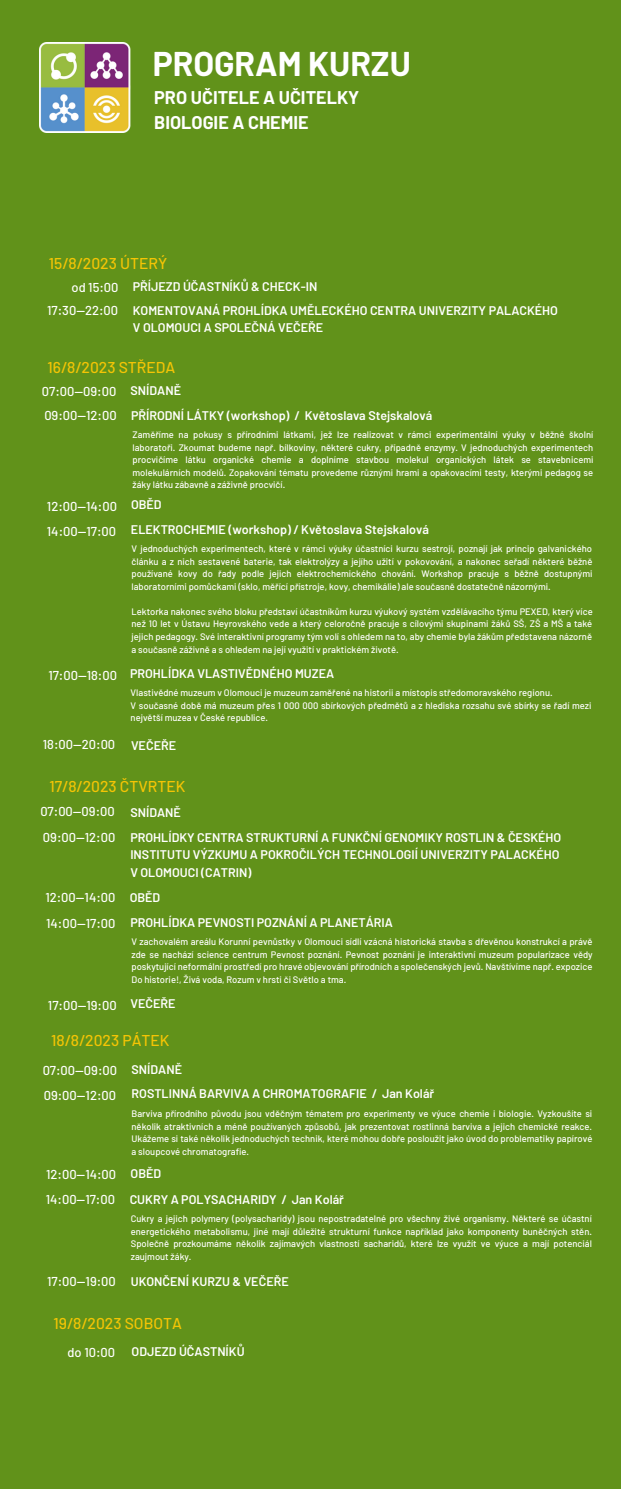
<style>
.page{position:relative;width:621px;height:1489px;background:#fff}
.page>*{position:absolute;margin:0;border:0;box-sizing:border-box;transform-origin:0 0}
.t1{font:700 33.51px "Barlow";color:#fff}
.t2{font:700 17.94px "Barlow";color:#fff}
.t3{font:500 15.66px "Barlow";color:#f4c405}
.t4{font:500 12.86px "Barlow";color:#fff}
.t5{font:600 12.51px/17.2px "Barlow";color:#fff}
.t6{font:500 9.36px/12.5px "Barlow";color:#fff;text-align:justify}
</style>
<div class="page">
<div style="left:0;top:0;width:620px;height:1488px;background:#61921a"></div>
<img style="left:40px;top:42px;width:91px;height:91px">
<p class="t1" style="left:153px;top:42px;width:259px">PROGRAM KURZU</p>
<p class="t2" style="left:154px;top:86px;width:206px">PRO UČITELE A UČITELKY</p>
<p class="t2" style="left:154px;top:111px;width:156px">BIOLOGIE A CHEMIE</p>
<p class="t3" style="left:49px;top:253px;width:120px">15/8/2023 ÚTERÝ</p>
<p class="t4" style="left:71px;top:279px;width:48px">od 15:00</p>
<p class="t5" style="left:132px;top:278px;width:186px">PŘÍJEZD ÚČASTNÍKŮ &amp; CHECK-IN</p>
<p class="t4" style="left:47px;top:302px;width:72px">17:30—22:00</p>
<p class="t5" style="left:133px;top:301px;width:426px">KOMENTOVANÁ PROHLÍDKA UMĚLECKÉHO CENTRA UNIVERZITY PALACKÉHO</p>
<p class="t5" style="left:133px;top:318px;width:192px">V OLOMOUCI A SPOLEČNÁ VEČEŘE</p>
<p class="t3" style="left:48px;top:357px;width:129px">16/8/2023 STŘEDA</p>
<p class="t4" style="left:42px;top:383px;width:76px">07:00—09:00</p>
<p class="t5" style="left:130px;top:382px;width:52px">SNÍDANĚ</p>
<p class="t4" style="left:44px;top:407px;width:74px">09:00—12:00</p>
<p class="t5" style="left:131px;top:406px;width:302px">PŘÍRODNÍ LÁTKY (workshop) / Květoslava Stejskalová</p>
<p class="t6" style="left:132px;top:428px;width:462px">Zaměříme na pokusy s přírodními látkami, jež lze realizovat v rámci experimentální výuky v běžné školní laboratoři. Zkoumat budeme např. bílkoviny, některé cukry, případně enzymy. V jednoduchých experimentech procvičíme látku organické chemie a doplníme stavbou molekul organických látek se stavebnicemi molekulárních modelů. Zopakování tématu provedeme různými hrami a opakovacími testy, kterými pedagog se žáky látku zábavně a záživně procvičí.</p>
<p class="t4" style="left:47px;top:498px;width:71px">12:00—14:00</p>
<p class="t5" style="left:131px;top:496px;width:32px">OBĚD</p>
<p class="t4" style="left:47px;top:523px;width:71px">14:00—17:00</p>
<p class="t5" style="left:131px;top:520px;width:299px">ELEKTROCHEMIE (workshop) / Květoslava Stejskalová</p>
<p class="t6" style="left:131px;top:542px;width:462px">V jednoduchých experimentech, které v rámci výuky účastníci kurzu sestrojí, poznají jak princip galvanického článku a z nich sestavené baterie, tak elektrolýzy a jejího užití v pokovování, a nakonec seřadí některé běžně používané kovy do řady podle jejich elektrochemického chování. Workshop pracuje s běžně dostupnými laboratorními pomůckami (sklo, měřící přístroje, kovy, chemikálie) ale současně dostatečně názornými.</p>
<p class="t6" style="left:131px;top:605px;width:462px">Lektorka nakonec svého bloku představí účastníkům kurzu výukový systém vzdělávacího týmu PEXED, který více než 10 let v Ústavu Heyrovského vede a který celoročně pracuje s cílovými skupinami žáků SŠ, ZŠ a MŠ a také jejich pedagogy. Své interaktivní programy tým volí s ohledem na to, aby chemie byla žákům představena názorně a současně záživně a s ohledem na její využití v praktickém životě.</p>
<p class="t4" style="left:48px;top:667px;width:70px">17:00—18:00</p>
<p class="t5" style="left:130px;top:665px;width:206px">PROHLÍDKA VLASTIVĚDNÉHO MUZEA</p>
<p class="t6" style="left:130px;top:686px;width:423px">Vlastivědné muzeum v Olomouci je muzeum zaměřené na historii a místopis středomoravského regionu.</p>
<p class="t6" style="left:130px;top:698px;width:462px">V současné době má muzeum přes 1 000 000 sbírkových předmětů a z hlediska rozsahu své sbírky se řadí mezi největší muzea v České republice.</p>
<p class="t4" style="left:43px;top:736px;width:74px">18:00—20:00</p>
<p class="t5" style="left:131px;top:736px;width:47px">VEČEŘE</p>
<p class="t3" style="left:49px;top:776px;width:137px">17/8/2023 ČTVRTEK</p>
<p class="t4" style="left:40px;top:803px;width:76px">07:00—09:00</p>
<p class="t5" style="left:130px;top:803px;width:52px">SNÍDANĚ</p>
<p class="t4" style="left:43px;top:829px;width:74px">09:00—12:00</p>
<p class="t5" style="left:130px;top:828px;width:432px">PROHLÍDKY CENTRA STRUKTURNÍ A FUNKČNÍ GENOMIKY ROSTLIN &amp; ČESKÉHO<br>INSTITUTU VÝZKUMU A POKROČILÝCH TECHNOLOGIÍ UNIVERZITY PALACKÉHO</p>
<p class="t5" style="left:130px;top:863px;width:122px">V OLOMOUCI (CATRIN)</p>
<p class="t4" style="left:45px;top:889px;width:71px">12:00—14:00</p>
<p class="t5" style="left:130px;top:888px;width:32px">OBĚD</p>
<p class="t4" style="left:46px;top:915px;width:71px">14:00—17:00</p>
<p class="t5" style="left:130px;top:913px;width:264px">PROHLÍDKA PEVNOSTI POZNÁNÍ A PLANETÁRIA</p>
<p class="t6" style="left:131px;top:935px;width:462px">V zachovalém areálu Korunní pevnůstky v Olomouci sídlí vzácná historická stavba s dřevěnou konstrukcí a právě zde se nachází science centrum Pevnost poznání. Pevnost poznání je interaktivní muzeum popularizace vědy poskytující neformální prostředí pro hravé objevování přírodních a společenských jevů. Navštívíme např. expozice Do historie!, Živá voda, Rozum v hrsti či Světlo a tma.</p>
<p class="t4" style="left:48px;top:996px;width:70px">17:00—19:00</p>
<p class="t5" style="left:130px;top:994px;width:47px">VEČEŘE</p>
<p class="t3" style="left:51px;top:1030px;width:120px">18/8/2023 PÁTEK</p>
<p class="t4" style="left:43px;top:1062px;width:76px">07:00—09:00</p>
<p class="t5" style="left:131px;top:1060px;width:52px">SNÍDANĚ</p>
<p class="t4" style="left:44px;top:1086px;width:74px">09:00—12:00</p>
<p class="t5" style="left:131px;top:1084px;width:304px">ROSTLINNÁ BARVIVA A CHROMATOGRAFIE / Jan Kolář</p>
<p class="t6" style="left:131px;top:1107px;width:462px">Barviva přírodního původu jsou vděčným tématem pro experimenty ve výuce chemie i biologie. Vyzkoušíte si několik atraktivních a méně používaných způsobů, jak prezentovat rostlinná barviva a jejich chemické reakce.<br>Ukážeme si také několik jednoduchých technik, které mohou dobře posloužit jako úvod do problematiky papírové a sloupcové chromatografie.</p>
<p class="t4" style="left:46px;top:1166px;width:71px">12:00—14:00</p>
<p class="t5" style="left:130px;top:1164px;width:32px">OBĚD</p>
<p class="t4" style="left:46px;top:1191px;width:71px">14:00—17:00</p>
<p class="t5" style="left:130px;top:1190px;width:215px">CUKRY A POLYSACHARIDY / Jan Kolář</p>
<p class="t6" style="left:131px;top:1212px;width:462px">Cukry a jejich polymery (polysacharidy) jsou nepostradatelné pro všechny živé organismy. Některé se účastní energetického metabolismu, jiné mají důležité strukturní funkce například jako komponenty buněčných stěn.<br>Společně prozkoumáme několik zajímavých vlastností sacharidů, které lze využít ve výuce a mají potenciál zaujmout žáky.</p>
<p class="t4" style="left:47px;top:1273px;width:70px">17:00—19:00</p>
<p class="t5" style="left:131px;top:1272px;width:159px">UKONČENÍ KURZU &amp; VEČEŘE</p>
<p class="t3" style="left:53px;top:1313px;width:130px">19/8/2023 SOBOTA</p>
<p class="t4" style="left:67px;top:1344px;width:49px">do 10:00</p>
<p class="t5" style="left:131px;top:1342px;width:114px">ODJEZD ÚČASTNÍKŮ</p>
</div>
